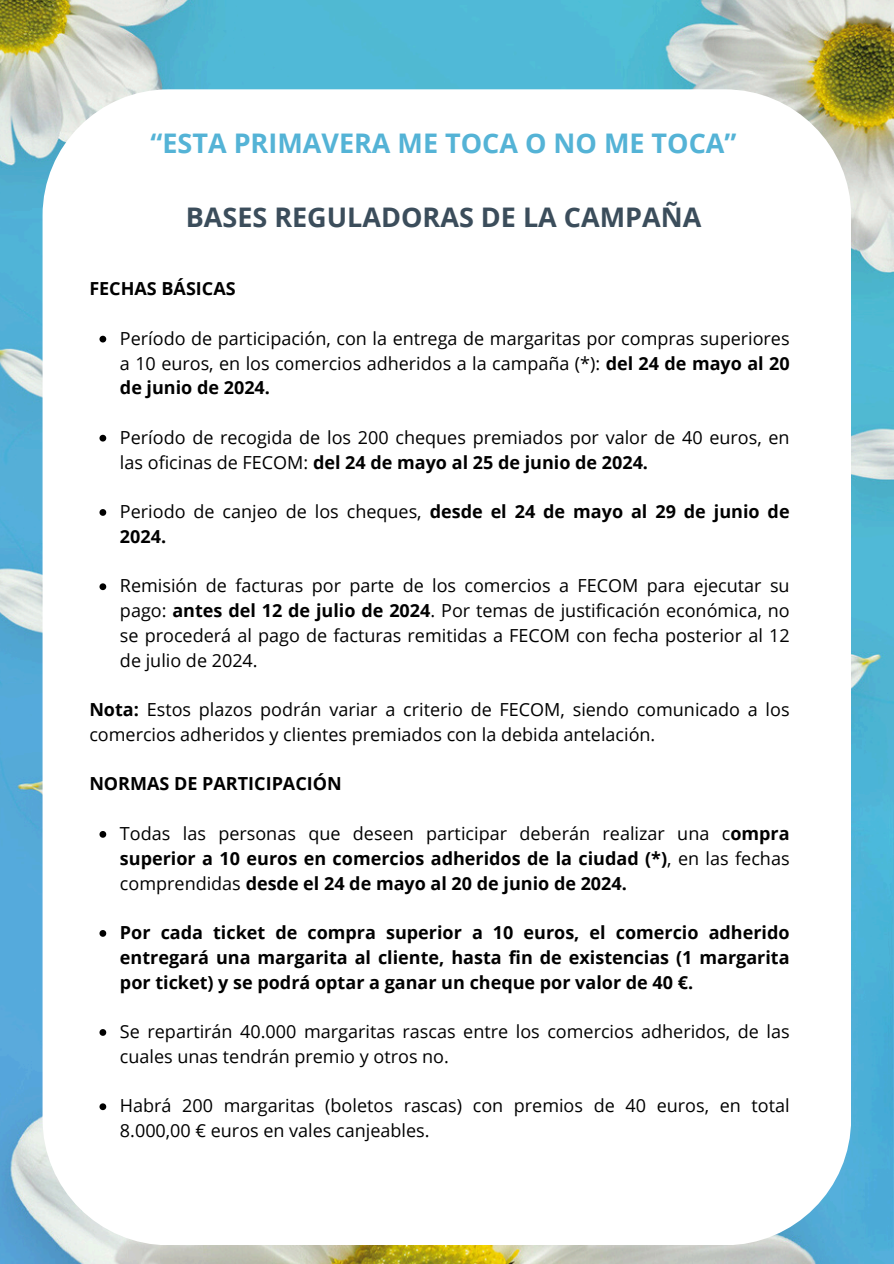
<style>
.page{position:relative;width:894px;height:1264px;background:#fff}
.page>*{position:absolute;margin:0;border:0;box-sizing:border-box;transform-origin:0 0}
.t1{font:700 27px "Open Sans";color:#54b3d6}
.t2{font:700 27px "Open Sans";color:#3b4d5b}
.t3{font:18px/24.8px "Open Sans";color:#000}
.t4{font:700 18px/24.8px "Open Sans";color:#000;text-align:justify}
.s1{font-weight:700}
.s2{font-weight:400}
</style>
<div class="page">
<img style="left:0;top:0;width:893px;height:1263px">
<div style="left:43px;top:89px;width:807px;height:1155px;background:#fff;border-radius:126px"></div>
<svg style="left:99px;top:336px;width:7px;height:6px"></svg>
<svg style="left:99px;top:435px;width:7px;height:6px"></svg>
<svg style="left:99px;top:509px;width:7px;height:7px"></svg>
<svg style="left:99px;top:583px;width:7px;height:7px"></svg>
<svg style="left:99px;top:831px;width:7px;height:6px"></svg>
<svg style="left:99px;top:930px;width:7px;height:6px"></svg>
<svg style="left:99px;top:1029px;width:7px;height:6px"></svg>
<svg style="left:99px;top:1103px;width:7px;height:7px"></svg>
<h1 class="t1" style="left:150px;top:124px;width:587px">“ESTA PRIMAVERA ME TOCA O NO ME TOCA”</h1>
<h1 class="t2" style="left:186px;top:198px;width:517px">BASES REGULADORAS DE LA CAMPAÑA</h1>
<h2 class="t4" style="left:89px;top:276px;width:148px">FECHAS BÁSICAS</h2>
<p class="t3" style="left:120px;top:325px;width:671px;text-align:justify">Período de participación, con la entrega de margaritas por compras superiores a 10 euros, en los comercios adheridos a la campaña (*): <span class="s1">del 24 de mayo al 20 de junio de 2024.</span></p>
<p class="t3" style="left:120px;top:424px;width:671px">Período de recogida de los 200 cheques premiados por valor de 40 euros, en las oficinas de FECOM: <span class="s1">del 24 de mayo al 25 de junio de 2024.</span></p>
<p class="t4" style="left:120px;top:498px;width:671px"><span class="s2">Periodo de canjeo de los cheques,</span> desde el 24 de mayo al 29 de junio de<br>2024.</p>
<p class="t3" style="left:120px;top:573px;width:671px;text-align:justify">Remisión de facturas por parte de los comercios a FECOM para ejecutar su pago: <span class="s1">antes del 12 de julio de 2024</span>. Por temas de justificación económica, no se procederá al pago de facturas remitidas a FECOM con fecha posterior al 12 de julio de 2024.</p>
<p class="t3" style="left:89px;top:696px;width:701px"><span class="s1">Nota:</span> Estos plazos podrán variar a criterio de FECOM, siendo comunicado a los comercios adheridos y clientes premiados con la debida antelación.</p>
<p class="t4" style="left:89px;top:771px;width:254px">NORMAS DE PARTICIPACIÓN</p>
<p class="t4" style="left:120px;top:820px;width:671px"><span class="s2">Todas las personas que deseen participar deberán realizar una c</span>ompra superior a 10 euros en comercios adheridos de la ciudad (*)<span class="s2">, en las fechas comprendidas</span> desde el 24 de mayo al 20 de junio de 2024.</p>
<p class="t4" style="left:120px;top:919px;width:671px">Por cada ticket de compra superior a 10 euros, el comercio adherido entregará una margarita al cliente, hasta fin de existencias (1 margarita por ticket) y se podrá optar a ganar un cheque por valor de 40 €.</p>
<p class="t3" style="left:120px;top:1018px;width:671px">Se repartirán 40.000 margaritas rascas entre los comercios adheridos, de las cuales unas tendrán premio y otros no.</p>
<p class="t3" style="left:120px;top:1092px;width:671px">Habrá 200 margaritas (boletos rascas) con premios de 40 euros, en total<br>8.000,00 € euros en vales canjeables.</p>
</div>
